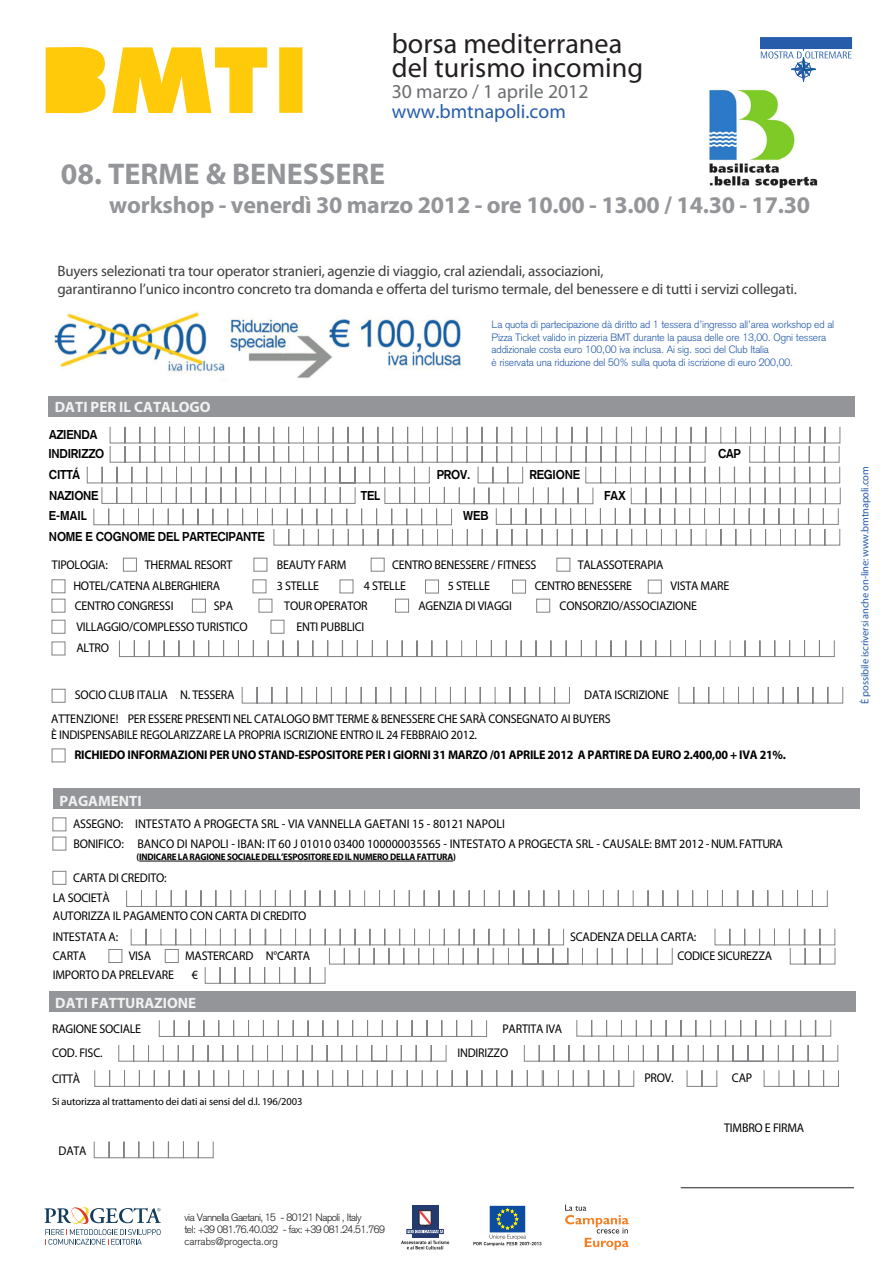
<style>
.page{position:relative;width:893px;height:1263px;background:#fff}
.page>*{position:absolute;margin:0;border:0;box-sizing:border-box;transform-origin:0 0}
.t1{font:700 30px "Myriad Pro";color:#939598}
.t2{font:28.2px/24px "Myriad Pro";color:#231f20}
.t3{font:700 24px "Myriad Pro";letter-spacing:-.01em;color:#939598}
.t4{font:19.8px/20.5px "Myriad Pro";color:#6c6d70}
.t5{font:15px/18px "Myriad Pro";letter-spacing:-.015em;color:#3e3e3f}
.t6{font:700 15px "Myriad Pro";color:#f1f3f3}
.t7{font:12.6px/15.8px "Myriad Pro";letter-spacing:-.02em;color:#000;scale:.95 1}
.t8{font:12.6px "Myriad Pro";color:#000;scale:.95 1}
.t9{font:700 12.6px "Myriad Pro";letter-spacing:-.02em;color:#000;scale:.95 1}
.t10{font:700 12.6px "Akzidenz Grotesk";letter-spacing:-.015em;color:#000;scale:.95 1}
.t11{font:300 10.5px/12.6px "Akzidenz Grotesk";letter-spacing:-.01em;color:#275caa}
.t12{font:300 10.5px/12.6px "Akzidenz Grotesk";letter-spacing:-.045em;color:#231f20}
.t13{font:10.5px "Myriad Pro";letter-spacing:-.01em;color:#000}
.t14{font:10.5px "Myriad Pro";letter-spacing:-.015em;color:#275caa}
.t15{font:300 10.5px "Akzidenz Grotesk";color:#231f20}
.t16{font:700 9.45px "Myriad Pro";letter-spacing:-.025em;color:#000;scale:.95 1}
.s1{color:#275caa}
</style>
<div class="page">
<div style="left:123px;top:558px;width:14px;height:14px;border:1px solid #808285"></div>
<div style="left:254px;top:558px;width:13px;height:14px;border:1px solid #808285"></div>
<div style="left:371px;top:558px;width:14px;height:14px;border:1px solid #808285"></div>
<div style="left:556px;top:558px;width:14px;height:14px;border:1px solid #808285"></div>
<div style="left:192px;top:599px;width:14px;height:13px;border:1px solid #808285"></div>
<div style="left:259px;top:599px;width:13px;height:13px;border:1px solid #808285"></div>
<div style="left:395px;top:599px;width:14px;height:13px;border:1px solid #808285"></div>
<div style="left:536px;top:599px;width:14px;height:13px;border:1px solid #808285"></div>
<div style="left:52px;top:599px;width:13px;height:13px;border:1px solid #808285"></div>
<div style="left:52px;top:620px;width:13px;height:14px;border:1px solid #808285"></div>
<div style="left:271px;top:620px;width:13px;height:14px;border:1px solid #808285"></div>
<svg style="left:51px;top:640px;width:784px;height:123px"></svg>
<svg style="left:93px;top:1141px;width:121px;height:17px"></svg>
<hr style="left:681px;top:1187px;width:173px;height:1px;background:#231f20">
<div style="left:48px;top:396px;width:807px;height:21px;background:#939598"></div>
<svg style="left:126px;top:890px;width:702px;height:17px"></svg>
<div style="left:53px;top:788px;width:807px;height:21px;background:#939598"></div>
<div style="left:53px;top:817px;width:13px;height:14px;border:1px solid #808285"></div>
<div style="left:53px;top:871px;width:13px;height:14px;border:1px solid #808285"></div>
<div style="left:53px;top:837px;width:13px;height:13px;border:1px solid #808285"></div>
<div style="left:108px;top:949px;width:14px;height:14px;border:1px solid #808285"></div>
<div style="left:49px;top:991px;width:806px;height:21px;background:#939598"></div>
<svg style="left:94px;top:1020px;width:745px;height:67px"></svg>
<svg style="left:130px;top:928px;width:706px;height:56px"></svg>
<div style="left:52px;top:579px;width:13px;height:14px;border:1px solid #808285"></div>
<div style="left:253px;top:579px;width:13px;height:14px;border:1px solid #808285"></div>
<div style="left:340px;top:579px;width:13px;height:14px;border:1px solid #808285"></div>
<div style="left:425px;top:580px;width:14px;height:13px;border:1px solid #808285"></div>
<div style="left:512px;top:580px;width:14px;height:13px;border:1px solid #808285"></div>
<div style="left:648px;top:580px;width:14px;height:13px;border:1px solid #808285"></div>
<div style="left:52px;top:689px;width:13px;height:14px;border:1px solid #808285"></div>
<svg style="left:241px;top:686px;width:602px;height:18px"></svg>
<svg style="left:86px;top:426px;width:755px;height:120px"></svg>
<div style="left:412px;top:1205px;width:27px;height:33px;background:#243b6f"></div>
<div style="left:407px;top:1229px;width:36px;height:5px;border:1px solid #243b6f"></div>
<svg style="left:408px;top:1210px;width:35px;height:23px"></svg>
<svg style="left:401px;top:1240px;width:48px;height:9px"></svg>
<svg style="left:44px;top:1207px;width:117px;height:38px"></svg>
<svg style="left:565px;top:1204px;width:64px;height:46px"></svg>
<div style="left:490px;top:1206px;width:35px;height:26px;background:#0d4da1"></div>
<svg style="left:497px;top:1209px;width:21px;height:20px"></svg>
<svg style="left:473px;top:1235px;width:68px;height:11px"></svg>
<hr style="left:139px;top:861px;width:314px;height:1px;background:#000">
<svg style="left:761px;top:49px;width:91px;height:33px"></svg>
<div style="left:760px;top:37px;width:92px;height:12px;background:#275caa"></div>
<svg style="left:46px;top:47px;width:59px;height:66px;background:#fecd19"></svg>
<svg style="left:112px;top:47px;width:155px;height:66px"></svg>
<div style="left:279px;top:47px;width:23px;height:66px;background:#feca0a"></div>
<img style="left:54px;top:312px;width:407px;height:69px">
<img style="left:709px;top:89px;width:109px;height:100px">
<p class="t2" style="left:392px;top:31px;width:253px">borsa mediterranea del turismo incoming</p>
<p class="t4" style="left:392px;top:80px;width:198px">30 marzo / 1 aprile 2012 <span class="s1">www.bmtnapoli.com</span></p>
<p class="t1" style="left:61px;top:154px;width:326px">08. TERME &amp; BENESSERE</p>
<p class="t3" style="left:109px;top:190px;width:702px">workshop - venerdì 30 marzo 2012 - ore 10.00 - 13.00 / 14.30 - 17.30</p>
<p class="t5" style="left:57px;top:261px;width:741px">Buyers selezionati tra tour operator stranieri, agenzie di viaggio, cral aziendali, associazioni,<br>garantiranno l’unico incontro concreto tra domanda e o-erta del turismo termale, del benessere e di tutti i servizi collegati.</p>
<p class="t6" style="left:55px;top:397px;width:157px">DATI PER IL CATALOGO</p>
<p class="t10" style="left:49px;top:427px;width:52px">AZIENDA</p>
<p class="t11" style="left:492px;top:318px;width:344px">La quota di partecipazione dà diritto ad 1 tessera d’ingresso all’area workshop ed al Pizza Ticket valido in pizzeria BMT durante la pausa delle ore 13,00. Ogni tessera addizionale costa euro 100,00 iva inclusa. Ai sig. soci del Club Italia<br>è riservata una riduzione del 50% sulla quota di iscrizione di euro 200,00.</p>
<p class="t10" style="left:48px;top:446px;width:60px">INDIRIZZO</p>
<p class="t10" style="left:718px;top:446px;width:25px">CAP</p>
<p class="t10" style="left:49px;top:467px;width:34px">CITTÁ</p>
<p class="t10" style="left:437px;top:467px;width:37px">PROV.</p>
<p class="t10" style="left:529px;top:467px;width:55px">REGIONE</p>
<p class="t10" style="left:49px;top:488px;width:54px">NAZIONE</p>
<p class="t10" style="left:361px;top:488px;width:22px">TEL</p>
<p class="t10" style="left:604px;top:488px;width:24px">FAX</p>
<p class="t10" style="left:49px;top:508px;width:41px">E-MAIL</p>
<p class="t10" style="left:463px;top:508px;width:28px">WEB</p>
<p class="t10" style="left:49px;top:529px;width:229px">NOME E COGNOME DEL PARTECIPANTE</p>
<p class="t7" style="left:52px;top:556px;width:60px">TIPOLOGIA:</p>
<p class="t7" style="left:145px;top:556px;width:94px">THERMAL RESORT</p>
<p class="t7" style="left:277px;top:556px;width:75px">BEAUTY FARM</p>
<p class="t7" style="left:392px;top:556px;width:154px">CENTRO BENESSERE / FITNESS</p>
<p class="t7" style="left:578px;top:556px;width:92px">TALASSOTERAPIA</p>
<p class="t7" style="left:75px;top:597px;width:105px">CENTRO CONGRESSI</p>
<p class="t7" style="left:214px;top:597px;width:22px">SPA</p>
<p class="t7" style="left:284px;top:597px;width:89px">TOUR OPERATOR</p>
<p class="t7" style="left:418px;top:597px;width:100px">AGENZIA DI VIAGGI</p>
<p class="t7" style="left:560px;top:597px;width:146px">CONSORZIO/ASSOCIAZIONE</p>
<p class="t7" style="left:76px;top:618px;width:182px">VILLAGGIO/COMPLESSO TURISTICO</p>
<p class="t7" style="left:296px;top:618px;width:73px">ENTI PUBBLICI</p>
<p class="t7" style="left:76px;top:640px;width:36px">ALTRO</p>
<p class="t7" style="left:73px;top:578px;width:156px">HOTEL/CATENA ALBERGHIERA</p>
<p class="t7" style="left:277px;top:578px;width:46px">3 STELLE</p>
<p class="t7" style="left:364px;top:578px;width:46px">4 STELLE</p>
<p class="t7" style="left:448px;top:578px;width:46px">5 STELLE</p>
<p class="t7" style="left:535px;top:578px;width:104px">CENTRO BENESSERE</p>
<p class="t7" style="left:671px;top:578px;width:63px">VISTA MARE</p>
<p class="t7" style="left:75px;top:687px;width:169px">SOCIO CLUB ITALIA N. TESSERA</p>
<p class="t7" style="left:584px;top:687px;width:91px">DATA ISCRIZIONE</p>
<p class="t7" style="left:51px;top:711px;width:591px">ATTENZIONE! PER ESSERE PRESENTI NEL CATALOGO BMT TERME &amp; BENESSERE CHE SARÀ CONSEGNATO AI BUYERS<br>È INDISPENSABILE REGOLARIZZARE LA PROPRIA ISCRIZIONE ENTRO IL 24 FEBBRAIO 2012.</p>
<p class="t9" style="left:74px;top:747px;width:751px">RICHIEDO INFORMAZIONI PER UNO STAND-ESPOSITORE PER I GIORNI 31 MARZO /01 APRILE 2012 A PARTIRE DA EURO 2.400,00 + IVA 21%.</p>
<p class="t6" style="left:60px;top:791px;width:84px">PAGAMENTI</p>
<p class="t7" style="left:73px;top:816px;width:456px">ASSEGNO: INTESTATO A PROGECTA SRL - VIA VANNELLA GAETANI 15 - 80121 NAPOLI</p>
<p class="t8" style="left:74px;top:836px;width:748px">BONIFICO: BANCO DI NAPOLI - IBAN: IT 60 J 01010 03400 100000035565 - INTESTATO A PROGECTA SRL - CAUSALE: BMT 2012 - NUM. FATTURA</p>
<p class="t16" style="left:137px;top:851px;width:338px">(INDICARE LA RAGIONE SOCIALE DELL’ESPOSITORE ED IL NUMERO DELLA FATTURA)</p>
<p class="t7" style="left:73px;top:869px;width:100px">CARTA DI CREDITO:</p>
<p class="t7" style="left:53px;top:890px;width:61px">LA SOCIETÀ</p>
<p class="t7" style="left:53px;top:908px;width:268px">AUTORIZZA IL PAGAMENTO CON CARTA DI CREDITO</p>
<p class="t7" style="left:53px;top:928px;width:70px">INTESTATA A:</p>
<p class="t7" style="left:570px;top:928px;width:134px">SCADENZA DELLA CARTA:</p>
<p class="t7" style="left:53px;top:947px;width:36px">CARTA</p>
<p class="t7" style="left:129px;top:947px;width:25px">VISA</p>
<p class="t7" style="left:185px;top:947px;width:133px">MASTERCARD N°CARTA</p>
<p class="t7" style="left:677px;top:947px;width:101px">CODICE SICUREZZA</p>
<p class="t7" style="left:53px;top:967px;width:129px">IMPORTO DA PRELEVARE</p>
<p class="t7" style="left:192px;top:967px;width:8px">€</p>
<p class="t6" style="left:55px;top:993px;width:142px">DATI FATTURAZIONE</p>
<p class="t7" style="left:52px;top:1021px;width:95px">RAGIONE SOCIALE</p>
<p class="t7" style="left:502px;top:1021px;width:64px">PARTITA IVA</p>
<p class="t7" style="left:52px;top:1045px;width:55px">COD. FISC.</p>
<p class="t7" style="left:457px;top:1045px;width:55px">INDIRIZZO</p>
<p class="t7" style="left:52px;top:1070px;width:31px">CITTÀ</p>
<p class="t7" style="left:644px;top:1070px;width:33px">PROV.</p>
<p class="t7" style="left:732px;top:1070px;width:23px">CAP</p>
<p class="t13" style="left:52px;top:1095px;width:252px">Si autorizza al trattamento dei dati ai sensi del d.l. 196/2003</p>
<p class="t7" style="left:59px;top:1142px;width:31px">DATA</p>
<p class="t12" style="left:184px;top:1211px;width:202px">via Vannella Gaetani, 15 - 80121 Napoli , Italy<br>tel: +39 081.76.40.032 - fax: +39 081.24.51.769</p>
<p class="t15" style="left:184px;top:1235px;width:95px">carrabs@progecta.org</p>
<p class="t7" style="left:724px;top:1119px;width:86px">TIMBRO E FIRMA</p>
<p class="t14" style="left:858px;top:704px;width:239px;rotate:-90deg">È possibile iscriversi anche on-line: www.bmtnapoli.com</p>
</div>
